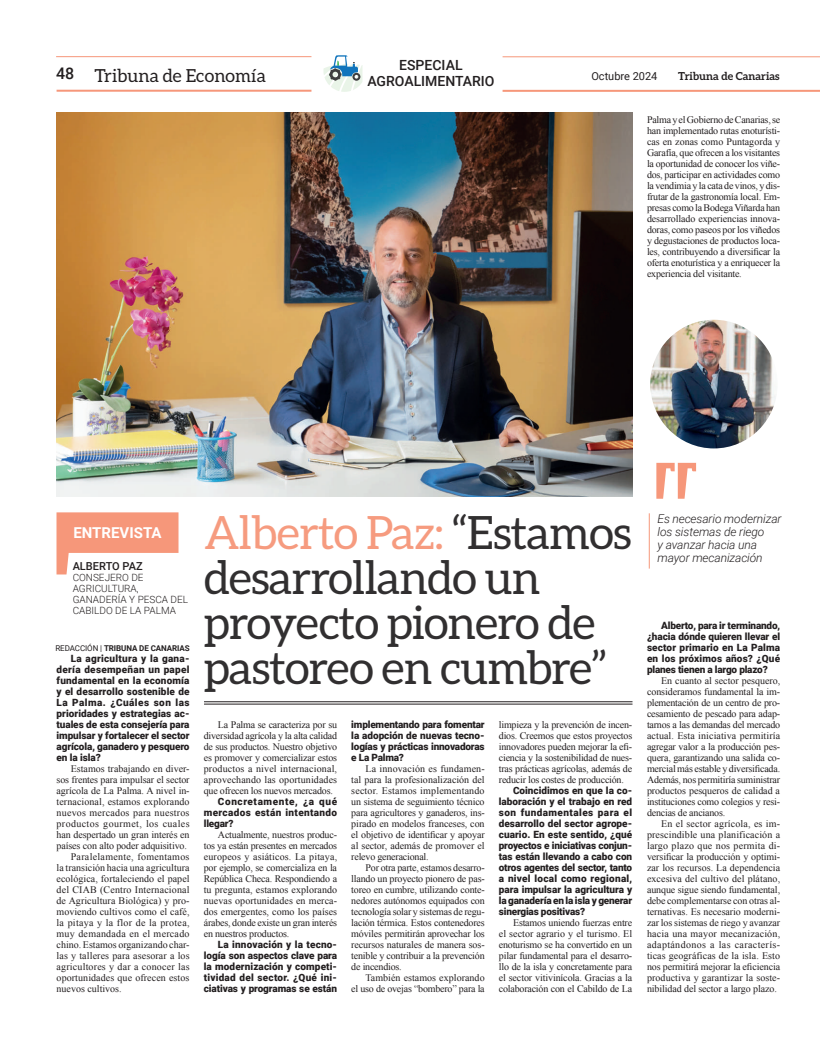
<style>
.page{position:relative;width:820px;height:1049px;background:#fff}
.page>*{position:absolute;margin:0;border:0;box-sizing:border-box;transform-origin:0 0}
.t1{font:46px/45px "Aleo";letter-spacing:-.02em;color:#312f30}
.t2{font:46px "Aleo";letter-spacing:-.02em;color:#f69b7f}
.t3{font:18px "Aleo";color:#231f20}
.t4{font:700 15px "Roboto";color:#fff}
.t5{font:500 14px/16px "Roboto";color:#231f20;text-align:center}
.t6{font:italic 300 12px/13px "Roboto";letter-spacing:-.01em;color:#231f20}
.t7{font:700 11px "Aleo";color:#231f20}
.t8{font:11px "Roboto";color:#231f20}
.t9{font:500 11px "Roboto";color:#231f20}
.t10{font:10px/11px "Times New Roman";color:#231f20;text-align:justify}
.t11{font:900 10px/11px "Roboto";letter-spacing:-.01em;color:#231f20;text-align:justify}
.t12{font:300 10px/11px "Roboto";color:#231f20}
.t13{font:10px "Times New Roman";letter-spacing:.02em;color:#231f20}
.t14{font:10px "Times New Roman";letter-spacing:.03em;color:#231f20}
.t15{font:10px "Times New Roman";letter-spacing:.04em;color:#231f20}
.t16{font:10px "Times New Roman";letter-spacing:.025em;color:#231f20}
.t17{font:700 8px "Roboto";letter-spacing:-.01em;color:#231f20}
.s1{font-weight:400}
.s2{color:#312f30}
</style>
<div class="page">
<hr style="left:57px;top:90px;width:254px;height:2px;background:#f6977a">
<hr style="left:56px;top:56px;width:255px;height:1px;background:#f6977a">
<hr style="left:502px;top:90px;width:317px;height:2px;background:#f6977a">
<hr style="left:502px;top:57px;width:317px;height:1px;background:#f6977a">
<svg style="left:323px;top:55px;width:39px;height:37px"></svg>
<svg style="left:656px;top:463px;width:39px;height:36px"></svg>
<hr style="left:648px;top:513px;width:1px;height:55px;background:#f6977a">
<img style="left:651px;top:321px;width:125px;height:126px">
<div style="left:646px;top:316px;width:135px;height:136px;border:4px solid #fff;border-radius:50%"></div>
<img style="left:57px;top:112px;width:575px;height:384px">
<hr style="left:204px;top:704px;width:428px;height:1px;background:#231f20">
<hr style="left:204px;top:701px;width:428px;height:1px;background:#231f20">
<svg style="left:56px;top:512px;width:122px;height:62px"></svg>
<h3 class="t5" style="left:367px;top:56px;width:129px">ESPECIAL<br>AGROALIMENTARIO</h3>
<h2 class="t3" style="left:56px;top:65px;width:211px"><sup>48</sup> Tribuna de Economía</h2>
<p class="t8" style="left:591px;top:68px;width:68px">Octubre 2024</p>
<p class="t7" style="left:677px;top:69px;width:103px">Tribuna de Canarias</p>
<p class="t10" style="left:646px;top:114px;width:135px">Palma y el Gobierno de Canarias, se han implementado rutas enoturísti&shy;cas en zonas como Puntagorda y Garafía, que ofrecen a los visitantes la oportunidad de conocer los viñe&shy;dos, participar en actividades como la vendimia y la cata de vinos, y dis&shy;frutar de la gastronomía local. Em&shy;presas como la Bodega Viñarda han desarrollado experiencias innova&shy;doras, como paseos por los viñedos y degustaciones de productos loca&shy;les, contribuyendo a diversificar la oferta enoturística y a enriquecer la experiencia del visitante.</p>
<h3 class="t4" style="left:73px;top:522px;width:90px">ENTREVISTA</h3>
<p class="t9" style="left:73px;top:558px;width:71px">ALBERTO PAZ</p>
<p class="t12" style="left:73px;top:571px;width:117px">CONSEJERO DE<br>AGRICULTURA,<br>GANADERÍA Y PESCA DEL<br>CABILDO DE LA PALMA</p>
<p class="t17" style="left:55px;top:643px;width:136px"><span class="s1">REDACCIÓN |</span> TRIBUNA DE CANARIAS</p>
<p class="t11" style="left:57px;top:652px;width:134px;text-indent:14px">La agricultura y la gana&shy;dería desempeñan un papel fundamental en la economía y el desarrollo sostenible de La Palma. ¿Cuáles son las prioridades y estrategias ac&shy;tuales de esta consejería para impulsar y fortalecer el sector agrícola, ganadero y pesquero en la isla?</p>
<p class="t10" style="left:71px;top:763px;width:120px">Estamos trabajando en diver-</p>
<p class="t10" style="left:57px;top:774px;width:134px">sos frentes para impulsar el sector</p>
<p class="t10" style="left:57px;top:785px;width:134px">agrícola de La Palma. A nivel in-</p>
<p class="t10" style="left:57px;top:796px;width:134px">ternacional, estamos explorando</p>
<p class="t13" style="left:57px;top:806px;width:134px">nuevos mercados para nuestros</p>
<p class="t15" style="left:57px;top:817px;width:134px">productos gourmet, los cuales</p>
<p class="t10" style="left:57px;top:829px;width:134px">han despertado un gran interés en</p>
<p class="t10" style="left:57px;top:840px;width:132px">países con alto poder adquisitivo.</p>
<p class="t14" style="left:71px;top:850px;width:120px">Paralelamente, fomentamos</p>
<p class="t10" style="left:57px;top:862px;width:134px">la transición hacia una agricultura</p>
<p class="t10" style="left:57px;top:873px;width:134px">ecológica, fortaleciendo el papel</p>
<p class="t10" style="left:57px;top:884px;width:134px">del CIAB (Centro Internacional</p>
<p class="t10" style="left:57px;top:895px;width:134px">de Agricultura Biológica) y pro-</p>
<p class="t10" style="left:57px;top:906px;width:134px">moviendo cultivos como el café,</p>
<p class="t14" style="left:57px;top:916px;width:134px">la pitaya y la flor de la protea,</p>
<p class="t16" style="left:57px;top:927px;width:134px">muy demandada en el mercado</p>
<p class="t10" style="left:57px;top:939px;width:134px">chino. Estamos organizando char-</p>
<p class="t10" style="left:57px;top:950px;width:134px">las y talleres para asesorar a los</p>
<p class="t13" style="left:57px;top:960px;width:134px">agricultores y dar a conocer las</p>
<p class="t10" style="left:57px;top:972px;width:134px">oportunidades que ofrecen estos</p>
<p class="t10" style="left:57px;top:983px;width:66px">nuevos cultivos.</p>
<h1 class="t2" style="left:204px;top:506px;width:429px">Alberto Paz: <span class="s2">“Estamos</span></h1>
<h1 class="t1" style="left:204px;top:554px;width:404px">desarrollando un proyecto pionero de pastoreo en cumbre”</h1>
<p class="t10" style="left:204px;top:719px;width:135px;text-indent:14px">La Palma se caracteriza por su diversidad agrícola y la alta calidad de sus productos. Nuestro objetivo es promover y comercializar estos productos a nivel internacional, aprovechando las oportunidades que ofrecen los nuevos mercados.</p>
<p class="t11" style="left:204px;top:795px;width:135px;text-indent:14px">Concretamente, ¿a qué mercados están intentando llegar?</p>
<p class="t10" style="left:204px;top:829px;width:135px;text-indent:14px">Actualmente, nuestros produc&shy;tos ya están presentes en mercados europeos y asiáticos. La pitaya, por ejemplo, se comercializa en la República Checa. Respondiendo a tu pregunta, estamos explorando nuevas oportunidades en merca&shy;dos emergentes, como los países árabes, donde existe un gran interés en nuestros productos.</p>
<p class="t11" style="left:204px;top:938px;width:135px;text-indent:14px">La innovación y la tecno&shy;logía son aspectos clave para la modernización y competi&shy;tividad del sector. ¿Qué ini&shy;ciativas y programas se están</p>
<p class="t11" style="left:351px;top:718px;width:135px">implementando para fomentar la adopción de nuevas tecno&shy;logías y prácticas innovadoras e La Palma?</p>
<p class="t10" style="left:351px;top:763px;width:135px;text-indent:14px">La innovación es fundamen&shy;tal para la profesionalización del sector. Estamos implementando un sistema de seguimiento técnico para agricultores y ganaderos, ins&shy;pirado en modelos franceses, con el objetivo de identificar y apoyar al sector, además de promover el relevo generacional.</p>
<p class="t10" style="left:351px;top:862px;width:135px;text-indent:14px">Por otra parte, estamos desarro&shy;llando un proyecto pionero de pas&shy;toreo en cumbre, utilizando conte&shy;nedores autónomos equipados con tecnología solar y sistemas de regu&shy;lación térmica. Estos contenedores móviles permitirán aprovechar los recursos naturales de manera sos&shy;tenible y contribuir a la prevención de incendios.</p>
<p class="t10" style="left:351px;top:972px;width:135px;text-align:right">También estamos explorando<br>el uso de ovejas “bombero” para la</p>
<p class="t10" style="left:498px;top:719px;width:135px">limpieza y la prevención de incen&shy;dios. Creemos que estos proyectos innovadores pueden mejorar la efi&shy;ciencia y la sostenibilidad de nues&shy;tras prácticas agrícolas, además de reducir los costes de producción.</p>
<p class="t11" style="left:498px;top:784px;width:135px;text-indent:14px">Coincidimos en que la co&shy;laboración y el trabajo en red son fundamentales para el desarrollo del sector agrope&shy;cuario. En este sentido, ¿qué proyectos e iniciativas conjun&shy;tas están llevando a cabo con otros agentes del sector, tanto a nivel local como regional, para impulsar la agricultura y la ganadería en la isla y generar sinergias positivas?</p>
<p class="t10" style="left:498px;top:917px;width:135px;text-indent:14px">Estamos uniendo fuerzas entre el sector agrario y el turismo. El enoturismo se ha convertido en un pilar fundamental para el desarro&shy;llo de la isla y concretamente para el sector vitivinícola. Gracias a la colaboración con el Cabildo de La</p>
<p class="t6" style="left:657px;top:511px;width:125px">Es necesario modernizar los sistemas de riego<br>y avanzar hacia una</p>
<p class="t6" style="left:657px;top:550px;width:107px">mayor mecanización</p>
<p class="t11" style="left:646px;top:619px;width:135px;text-indent:14px">Alberto, para ir terminando, ¿hacia dónde quieren llevar el sector primario en La Palma en los próximos años? ¿Qué planes tienen a largo plazo?</p>
<p class="t10" style="left:646px;top:675px;width:135px;text-indent:14px">En cuanto al sector pesquero, consideramos fundamental la im&shy;plementación de un centro de pro&shy;cesamiento de pescado para adap&shy;tarnos a las demandas del mercado actual. Esta iniciativa permitiría agregar valor a la producción pes&shy;quera, garantizando una salida co&shy;mercial más estable y diversificada.<br>Además, nos permitiría suministrar productos pesqueros de calidad a instituciones como colegios y resi&shy;dencias de ancianos.</p>
<p class="t10" style="left:646px;top:818px;width:135px;text-indent:14px">En el sector agrícola, es im&shy;prescindible una planificación a largo plazo que nos permita di&shy;versificar la producción y optimi&shy;zar los recursos. La dependencia excesiva del cultivo del plátano, aunque sigue siendo fundamental, debe complementarse con otras al&shy;ternativas. Es necesario moderni&shy;zar los sistemas de riego y avanzar hacia una mayor mecanización, adaptándonos a las caracterís&shy;ticas geográficas de la isla. Esto nos permitirá mejorar la eficiencia productiva y garantizar la soste&shy;nibilidad del sector a largo plazo.</p>
</div>
